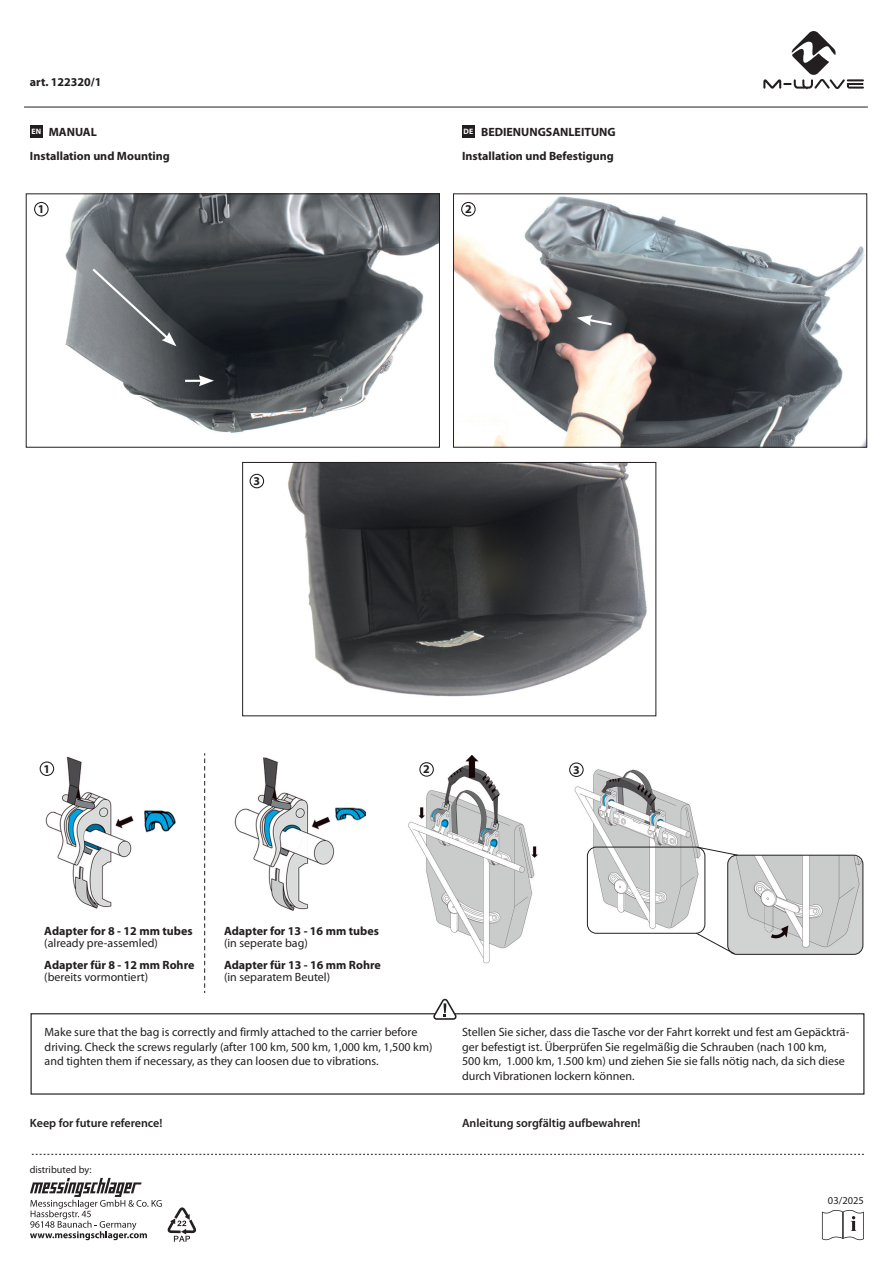
<style>
.page{position:relative;width:893px;height:1263px;background:#fff}
.page>*{position:absolute;margin:0;border:0;box-sizing:border-box;transform-origin:0 0}
.t1{font:12px/14.4px "Myriad Pro";color:#231f20}
.t2{font:700 12px "Myriad Pro";color:#231f20}
.t3{font:600 12px "Myriad Pro";color:#231f20}
.t4{font:10.5px "Myriad Pro";color:#231f20}
.t5{font:10.2px "Myriad Pro";color:#231f20}
</style>
<div class="page">
<svg style="left:763px;top:31px;width:101px;height:58px"></svg>
<hr style="left:24px;top:107px;width:844px;height:1px;background:#231f20">
<img style="left:287px;top:464px;width:360px;height:233px">
<div style="left:242px;top:462px;width:414px;height:254px;border:1px solid #231f20"></div>
<img style="left:455px;top:196px;width:410px;height:250px">
<div style="left:453px;top:193px;width:414px;height:255px;border:1px solid #231f20"></div>
<svg style="left:577px;top:315px;width:37px;height:12px"></svg>
<img style="left:34px;top:195px;width:404px;height:238px">
<div style="left:26px;top:193px;width:414px;height:255px;border:1px solid #231f20"></div>
<svg style="left:90px;top:266px;width:86px;height:80px;background:#686d70"></svg>
<svg style="left:185px;top:375px;width:29px;height:11px"></svg>
<svg style="left:822px;top:1210px;width:42px;height:30px"></svg>
<svg style="left:30px;top:1178px;width:166px;height:64px"></svg>
<div style="left:30px;top:125px;width:13px;height:13px;background:#231f20"></div>
<div style="left:462px;top:125px;width:13px;height:13px;background:#231f20"></div>
<svg style="left:435px;top:999px;width:20px;height:13px"></svg>
<svg style="left:30px;top:1012px;width:835px;height:83px"></svg>
<img style="left:40px;top:756px;width:136px;height:153px">
<img style="left:234px;top:757px;width:131px;height:154px">
<div style="left:40px;top:762px;width:14px;height:13px;background:#fff;border-radius:50%"></div>
<div style="left:40px;top:761px;width:14px;height:15px;border:1px solid #231f20;border-radius:50%"></div>
<img style="left:408px;top:755px;width:130px;height:209px">
<img style="left:570px;top:764px;width:129px;height:169px">
<div style="left:587px;top:847px;width:118px;height:86px;border:1px solid #231f20;border-radius:9px"></div>
<svg style="left:696px;top:846px;width:167px;height:108px"></svg>
<div style="left:420px;top:763px;width:13px;height:13px;background:#fff;border-radius:50%"></div>
<div style="left:419px;top:762px;width:15px;height:15px;border:1px solid #231f20;border-radius:50%"></div>
<div style="left:570px;top:763px;width:13px;height:13px;background:#fff;border-radius:50%"></div>
<div style="left:569px;top:762px;width:15px;height:15px;border:1px solid #231f20;border-radius:50%"></div>
<div style="left:35px;top:202px;width:13px;height:14px;background:#fff;border-radius:50%"></div>
<div style="left:34px;top:202px;width:15px;height:14px;border:1px solid #231f20;border-radius:50%"></div>
<div style="left:462px;top:202px;width:13px;height:14px;background:#fff;border-radius:50%"></div>
<div style="left:461px;top:202px;width:15px;height:14px;border:1px solid #231f20;border-radius:50%"></div>
<div style="left:250px;top:474px;width:14px;height:14px;border:1px solid #231f20;border-radius:50%"></div>
<svg style="left:204px;top:753px;width:1px;height:240px"></svg>
<svg style="left:31px;top:1154px;width:833px;height:1px"></svg>
<p class="t2" style="left:30px;top:74px;width:73px">art. 122320/1</p>
<p class="t2" style="left:31px;top:124px;width:67px"><sup>EN</sup> MANUAL</p>
<p class="t2" style="left:463px;top:124px;width:154px"><sup>DE</sup> BEDIENUNGSANLEITUNG</p>
<p class="t2" style="left:30px;top:148px;width:141px">Installation und Mounting</p>
<p class="t2" style="left:462px;top:148px;width:153px">Installation und Befestigung</p>
<p class="t2" style="left:38px;top:201px;width:8px">1</p>
<p class="t2" style="left:465px;top:201px;width:8px">2</p>
<p class="t2" style="left:253px;top:473px;width:8px">3</p>
<p class="t2" style="left:43px;top:761px;width:8px">1</p>
<p class="t2" style="left:423px;top:761px;width:8px">2</p>
<p class="t2" style="left:573px;top:762px;width:8px">3</p>
<p class="t2" style="left:44px;top:923px;width:150px">Adapter for 8 - 12 mm tubes</p>
<p class="t1" style="left:44px;top:936px;width:115px">(already pre-assemled)</p>
<p class="t2" style="left:44px;top:957px;width:152px">Adapter für 8 - 12 mm Rohre</p>
<p class="t1" style="left:44px;top:969px;width:105px">(bereits vormontiert)</p>
<p class="t2" style="left:224px;top:923px;width:156px">Adapter for 13 - 16 mm tubes</p>
<p class="t1" style="left:224px;top:936px;width:85px">(in seperate bag)</p>
<p class="t2" style="left:224px;top:957px;width:158px">Adapter für 13 - 16 mm Rohre</p>
<p class="t1" style="left:224px;top:969px;width:108px">(in separatem Beutel)</p>
<p class="t1" style="left:45px;top:1025px;width:389px">Make sure that the bag is correctly and firmly attached to the carrier before driving. Check the screws regularly (after 100 km, 500 km, 1,000 km, 1,500 km) and tighten them if necessary, as they can loosen due to vibrations.</p>
<p class="t3" style="left:30px;top:1115px;width:134px">Keep for future reference!</p>
<p class="t5" style="left:30px;top:1163px;width:64px">distributed by:</p>
<p class="t1" style="left:462px;top:1025px;width:389px">Stellen Sie sicher, dass die Tasche vor der Fahrt korrekt und fest am Gepäckträ&shy;ger befestigt ist. Überprüfen Sie regelmäßig die Schrauben (nach 100 km,<br>500 km, 1.000 km, 1.500 km) und ziehen Sie sie falls nötig nach, da sich diese durch Vibrationen lockern können.</p>
<p class="t3" style="left:462px;top:1115px;width:180px">Anleitung sorgfältig aufbewahren!</p>
<p class="t4" style="left:828px;top:1194px;width:37px">03/2025</p>
</div>
